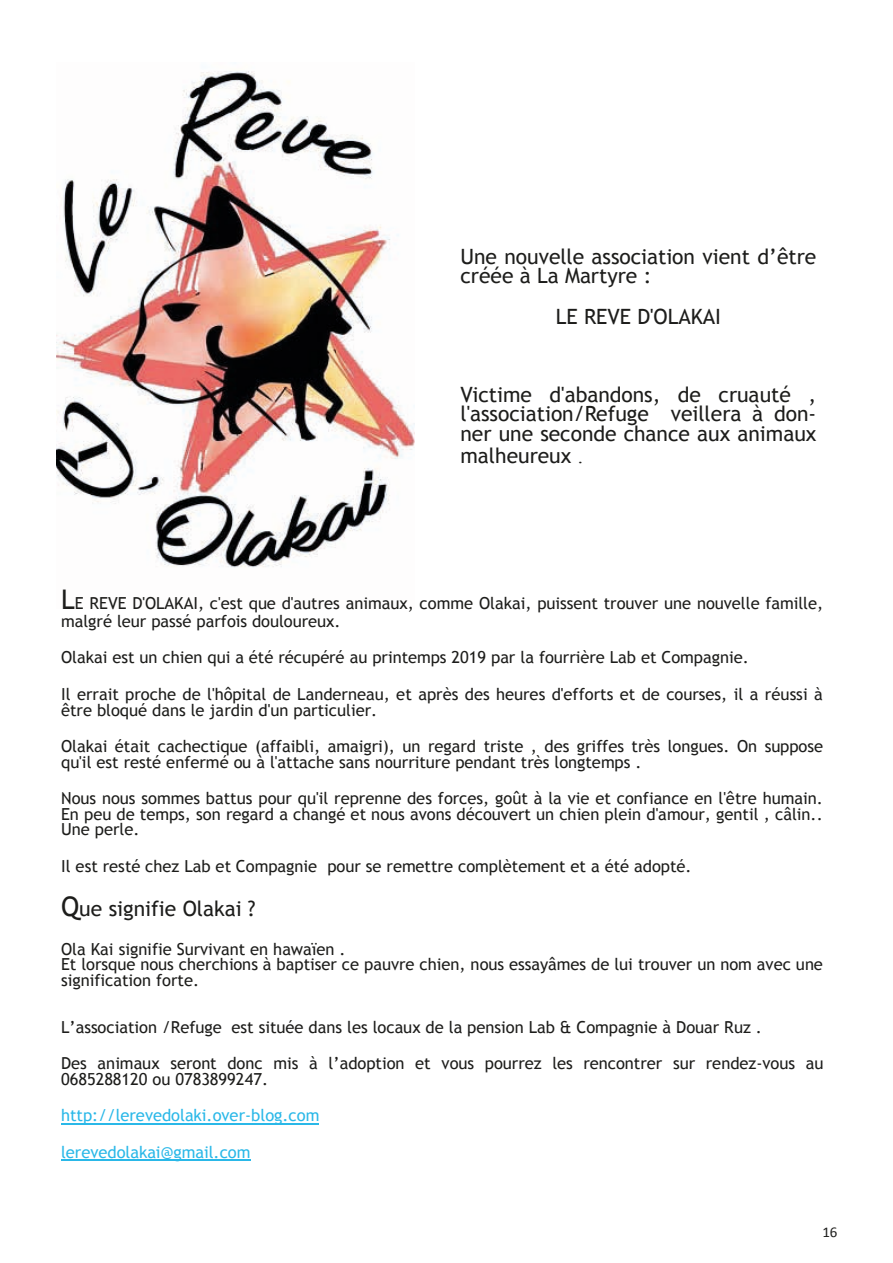
<style>
.page{position:relative;width:893px;height:1263px;background:#fff}
.page>*{position:absolute;margin:0;border:0;box-sizing:border-box;transform-origin:0 0}
.t1{font:21px/19.8px "Trebuchet MS";color:#1d1d1b}
.t2{font:16.5px/15.6px "Trebuchet MS";color:#1d1d1b}
.t3{font:16.5px "Trebuchet MS";letter-spacing:-.005em;color:#2ab8e8}
.t4{font:15px "Calibri";color:#1d1d1b}
.s1{font-family:"Times New Roman"}
.s2{font-size:27px}
</style>
<div class="page">
<img style="left:57px;top:71px;width:358px;height:497px">
<hr style="left:61px;top:1123px;width:258px;height:1px;background:#2ab8e8">
<hr style="left:61px;top:1160px;width:189px;height:1px;background:#2ab8e8">
<p class="t1" style="left:460px;top:246px;width:357px">Une nouvelle association vient d’être créée à La Martyre :</p>
<p class="t1" style="left:556px;top:307px;width:167px">LE REVE D'OLAKAI</p>
<p class="t1" style="left:460px;top:384px;width:357px;text-align:justify">Victime d'abandons, de cruauté , l'association/Refuge veillera à don&shy;ner une seconde chance aux animaux</p>
<p class="t1" style="left:460px;top:446px;width:124px">malheureux <span class="s1">.</span></p>
<p class="t2" style="left:61px;top:594px;width:764px;line-height:17.9px"><span class="s2">L</span>E REVE D'OLAKAI, c'est que d'autres animaux, comme Olakai, puissent trouver une nouvelle famille, malgré leur passé parfois douloureux.</p>
<p class="t2" style="left:61px;top:649px;width:689px">Olakai est un chien qui a été récupéré au printemps 2019 par la fourrière Lab et Compagnie.</p>
<p class="t2" style="left:61px;top:686px;width:763px">Il errait proche de l'hôpital de Landerneau, et après des heures d'efforts et de courses, il a réussi à être bloqué dans le jardin d'un particulier.</p>
<p class="t2" style="left:61px;top:738px;width:763px">Olakai était cachectique (affaibli, amaigri), un regard triste , des griffes très longues. On suppose qu'il est resté enfermé ou à l'attache sans nourriture pendant très longtemps .</p>
<p class="t2" style="left:61px;top:790px;width:763px;text-align:justify">Nous nous sommes battus pour qu'il reprenne des forces, goût à la vie et confiance en l'être humain.<br>En peu de temps, son regard a changé et nous avons découvert un chien plein d'amour, gentil , câlin..<br>Une perle.</p>
<p class="t2" style="left:61px;top:858px;width:632px">Il est resté chez Lab et Compagnie pour se remettre complètement et a été adopté.</p>
<p class="t1" style="left:61px;top:898px;width:196px"><span class="s2">Q</span>ue signifie Olakai ?</p>
<p class="t2" style="left:61px;top:941px;width:763px">Ola Kai signifie Survivant en hawaïen .<br>Et lorsque nous cherchions à baptiser ce pauvre chien, nous essayâmes de lui trouver un nom avec une signification forte.</p>
<p class="t2" style="left:61px;top:1019px;width:702px">L’association /Refuge est située dans les locaux de la pension Lab &amp; Compagnie à Douar Ruz .</p>
<p class="t2" style="left:61px;top:1055px;width:764px">Des animaux seront donc mis à l’adoption et vous pourrez les rencontrer sur rendez-vous au<br>0685288120 ou 0783899247.</p>
<p class="t3" style="left:61px;top:1105px;width:260px">http://lerevedolaki.over-blog.com</p>
<p class="t3" style="left:61px;top:1141px;width:191px">lerevedolakai@gmail.com</p>
<p class="t4" style="left:822px;top:1221px;width:17px">16</p>
</div>
